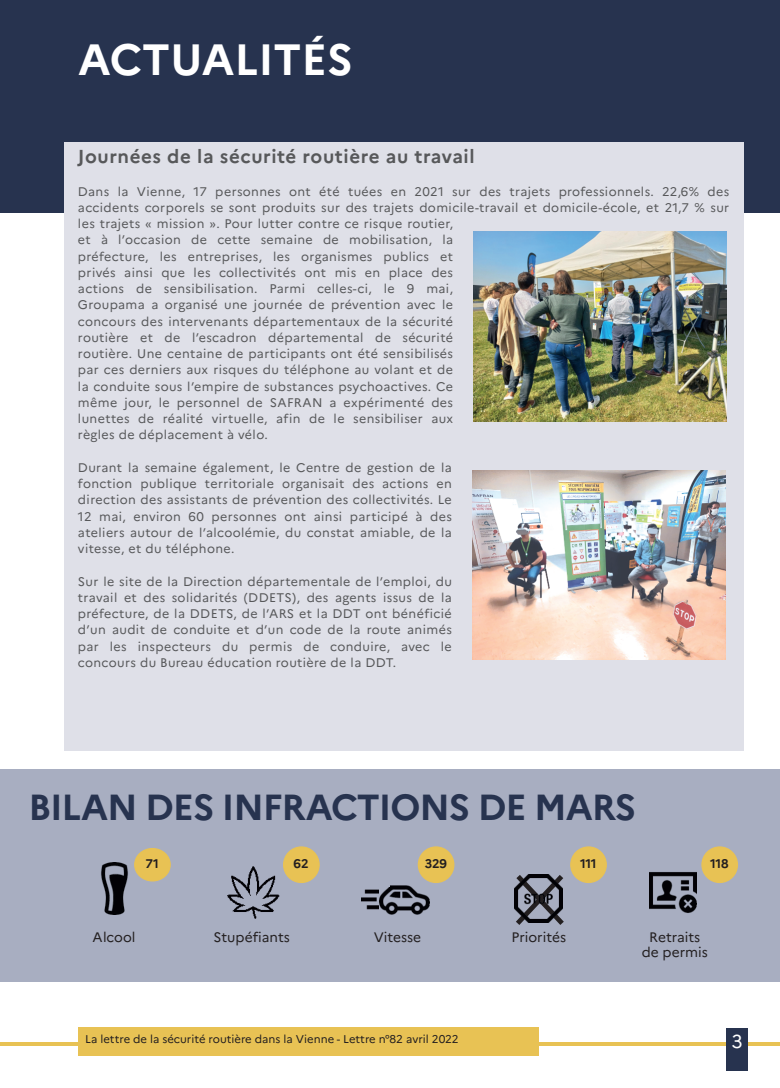
<style>
.page{position:relative;width:780px;height:1088px;background:#fff}
.page>*{position:absolute;margin:0;border:0;box-sizing:border-box;transform-origin:0 0}
.t1{font:700 43.75px "Marianne";color:#fff}
.t2{font:700 36.25px "Marianne";letter-spacing:-.03em;color:#27334f}
.t3{font:700 18.75px "Marianne";letter-spacing:.03em;color:#57585a}
.t4{font:18.75px "Marianne";color:#fff}
.t5{font:13.75px/15px "Marianne";color:#231f20;text-align:center}
.t6{font:12.5px/16.2px "Marianne";letter-spacing:.03em;color:#57585a;text-align:justify}
.t7{font:700 12.5px "Marianne";letter-spacing:-.015em;color:#231f20}
.t8{font:11.25px "Marianne";color:#231f20}
</style>
<div class="page">
<div style="left:0;top:0;width:780px;height:213px;background:#27334f"></div>
<div style="left:0;top:769px;width:780px;height:212px;background:#a8aec1"></div>
<hr style="left:0;top:1042px;width:780px;height:3px;background:#e8c254">
<div style="left:78px;top:1028px;width:461px;height:28px;background:#e8c254"></div>
<div style="left:726px;top:1028px;width:22px;height:42px;background:#27334f"></div>
<div style="left:64px;top:142px;width:679px;height:608px;background:#dfe0e8"></div>
<img style="left:101px;top:863px;width:39px;height:51px">
<div style="left:135px;top:848px;width:35px;height:33px;background:#e8c254;border-radius:50%"></div>
<div style="left:134px;top:848px;width:37px;height:33px;border:1px solid #e8c254;border-radius:50%"></div>
<img style="left:361px;top:889px;width:18px;height:21px">
<img style="left:379px;top:875px;width:50px;height:40px">
<div style="left:418px;top:847px;width:36px;height:35px;background:#e8c254;border-radius:50%"></div>
<div style="left:417px;top:846px;width:37px;height:37px;border:1px solid #e8c254;border-radius:50%"></div>
<img style="left:649px;top:872px;width:47px;height:41px">
<div style="left:702px;top:847px;width:35px;height:35px;background:#e8c254;border-radius:50%"></div>
<div style="left:701px;top:846px;width:37px;height:37px;border:1px solid #e8c254;border-radius:50%"></div>
<img style="left:228px;top:866px;width:51px;height:52px">
<div style="left:283px;top:847px;width:36px;height:35px;background:#e8c254;border-radius:50%"></div>
<div style="left:283px;top:846px;width:37px;height:37px;border:1px solid #e8c254;border-radius:50%"></div>
<div style="left:570px;top:847px;width:36px;height:35px;background:#e8c254;border-radius:50%"></div>
<div style="left:570px;top:846px;width:37px;height:37px;border:1px solid #e8c254;border-radius:50%"></div>
<svg style="left:514px;top:877px;width:50px;height:48px"></svg>
<div style="left:342px;top:868px;width:47px;height:18px;background:#a8aec1"></div>
<img style="left:515px;top:874px;width:47px;height:48px">
<img style="left:473px;top:232px;width:253px;height:189px">
<img style="left:472px;top:470px;width:253px;height:190px">
<h1 class="t1" style="left:78px;top:32px;width:276px">ACTUALITÉS</h1>
<h3 class="t3" style="left:78px;top:145px;width:398px">Journées de la sécurité routière au travail</h3>
<p class="t6" style="left:78px;top:183px;width:652px;text-align:left">Dans la Vienne, 17 personnes ont été tuées en 2021 sur des trajets professionnels. 22,6% des accidents corporels se sont produits sur des trajets domicile-travail et domicile-école, et 21,7 % sur les trajets « mission ». Pour lutter contre ce risque routier,<br>et à l’occasion de cette semaine de mobilisation, la<br>préfecture, les entreprises, les organismes publics et<br>privés ainsi que les collectivités ont mis en place des<br>actions de sensibilisation. Parmi celles-ci, le 9 mai,<br>Groupama a organisé une journée de prévention avec le<br>concours des intervenants départementaux de la sécurité<br>routière et de l’escadron départemental de sécurité<br>routière. Une centaine de participants ont été sensibilisés<br>par ces derniers aux risques du téléphone au volant et de<br>la conduite sous l’empire de substances psychoactives. Ce<br>même jour, le personnel de SAFRAN a expérimenté des<br>lunettes de réalité virtuelle, afin de le sensibiliser aux<br>règles de déplacement à vélo.</p>
<p class="t6" style="left:78px;top:459px;width:375px">Durant la semaine également, le Centre de gestion de la fonction publique territoriale organisait des actions en direction des assistants de prévention des collectivités. Le 12 mai, environ 60 personnes ont ainsi participé à des ateliers autour de l’alcoolémie, du constat amiable, de la vitesse, et du téléphone.</p>
<p class="t6" style="left:78px;top:573px;width:375px">Sur le site de la Direction départementale de l’emploi, du travail et des solidarités (DDETS), des agents issus de la préfecture, de la DDETS, de l’ARS et la DDT ont bénéficié d’un audit de conduite et d’un code de la route animés par les inspecteurs du permis de conduire, avec le concours du Bureau éducation routière de la DDT.</p>
<h2 class="t2" style="left:28px;top:785px;width:609px">BILAN DES INFRACTIONS DE MARS</h2>
<p class="t7" style="left:145px;top:856px;width:15px">71</p>
<p class="t7" style="left:293px;top:856px;width:16px">62</p>
<p class="t7" style="left:710px;top:856px;width:20px">118</p>
<p class="t7" style="left:424px;top:856px;width:24px">329</p>
<p class="t7" style="left:580px;top:856px;width:18px">111</p>
<p class="t5" style="left:93px;top:930px;width:44px">Alcool</p>
<p class="t5" style="left:373px;top:930px;width:49px">Vitesse</p>
<p class="t5" style="left:213px;top:930px;width:78px">Stupéfiants</p>
<p class="t5" style="left:511px;top:930px;width:56px">Priorités</p>
<p class="t5" style="left:641px;top:930px;width:68px">Retraits de permis</p>
<p class="t8" style="left:85px;top:1032px;width:375px">La lettre de la sécurité routière dans la Vienne - Lettre n°82 avril 2022</p>
<h3 class="t4" style="left:731px;top:1030px;width:13px">3</h3>
</div>
